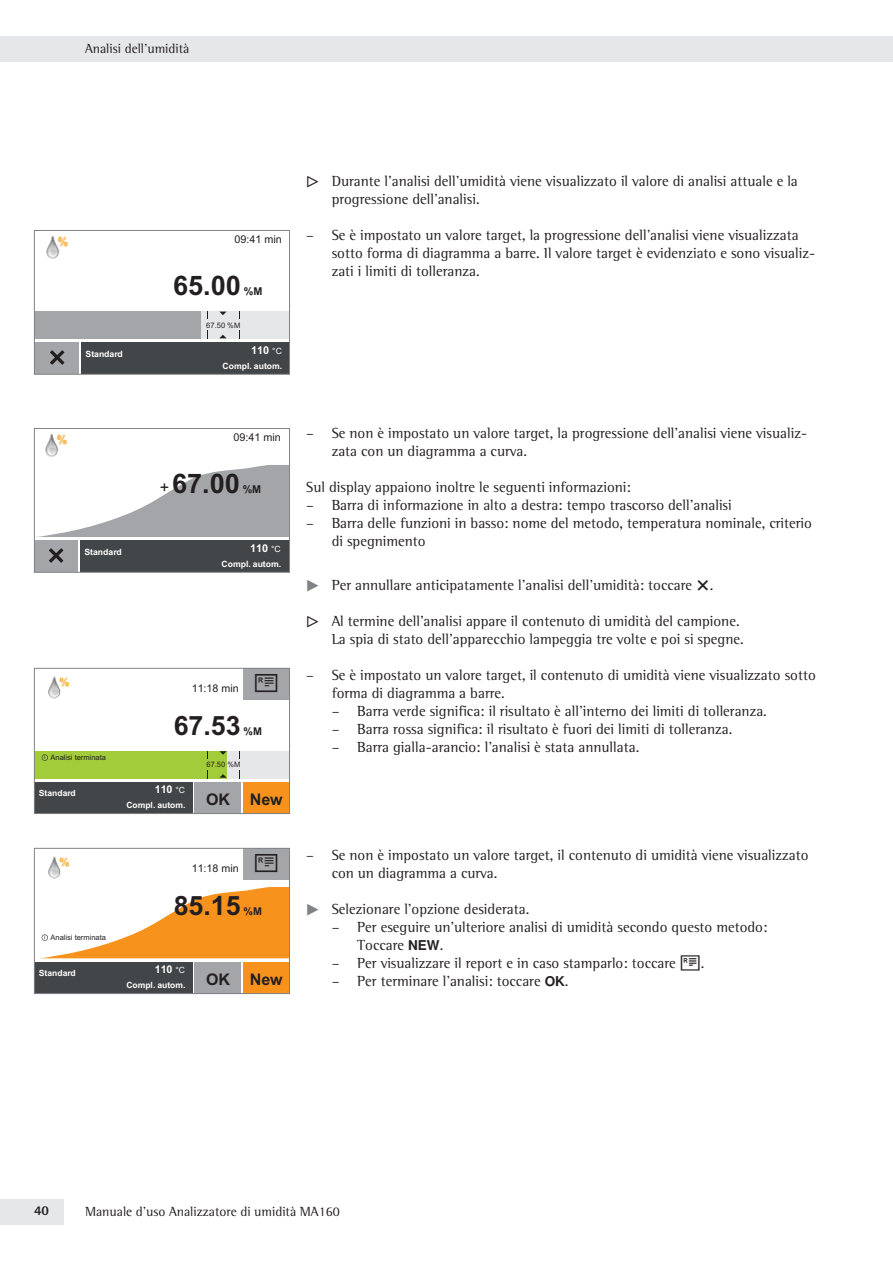
<style>
.page{position:relative;width:893px;height:1263px;background:#fff}
.page>*{position:absolute;margin:0;border:0;box-sizing:border-box;transform-origin:0 0}
.t1{font:700 27px "Arial";color:#231f20}
.t2{font:700 26.7px "Arial";color:#231f20}
.t3{font:21.3px "phoenix SQP";color:#231f20}
.t4{font:16.2px "Arial";color:#231f20}
.t5{font:700 16.05px "Arial";color:#231f20}
.t6{font:15px/18px "Sartorius Rotis Mail 2013";color:#231f20}
.t7{font:13.5px "Sartorius Rotis Mail 2013";color:#231f20}
.t8{font:800 13.5px "Sartorius Rotis Sans 2013";color:#231f20}
.t9{font:10.8px "Arial";color:#231f20}
.t10{font:700 10.8px "Arial";color:#fff}
.t11{font:700 10.8px "Arial";color:#231f20}
.t12{font:10.65px "Arial";color:#231f20}
.t13{font:700 10.65px "Arial";color:#fff}
.t14{font:700 10.65px "Arial";color:#231f20}
.t15{font:700 8.7px "Arial";color:#fff}
.t16{font:700 8.55px "Arial";color:#fff}
.t17{font:7.5px "Arial";color:#231f20}
.s1{font-weight:400;font-size:8.7px}
.s2{font-size:5.4px}
.s3{font-weight:400;font-size:8.55px}
.s4{font-family:"Pik 6"}
.s5{font-family:"Pik 6";color:#808285}
.s6{font-family:"phoenix SQP";font-size:21px}
.s7{font-family:"Free Sans";font-weight:700;font-size:13.5px}
.s8{font-family:"phoenix SQP";font-size:18px}
</style>
<div class="page">
<div style="left:0;top:36px;width:893px;height:26px;background:#e6e7e9"></div>
<div style="left:0;top:1199px;width:64px;height:26px;background:#e6e7e9"></div>
<div style="left:52px;top:312px;width:238px;height:27px;background:#e6e7e9"></div>
<div style="left:34px;top:312px;width:167px;height:27px;background:#a4a5a9"></div>
<div style="left:81px;top:342px;width:209px;height:32px;background:#434648"></div>
<div style="left:34px;top:342px;width:45px;height:32px;background:#a4a5a9"></div>
<svg style="left:50px;top:350px;width:14px;height:15px"></svg>
<svg style="left:207px;top:312px;width:1px;height:27px"></svg>
<svg style="left:239px;top:312px;width:1px;height:27px"></svg>
<div style="left:204px;top:320px;width:38px;height:10px;background:#e6e7e9"></div>
<svg style="left:219px;top:335px;width:7px;height:3px"></svg>
<svg style="left:220px;top:312px;width:6px;height:3px"></svg>
<img style="left:46px;top:235px;width:22px;height:24px">
<div style="left:34px;top:230px;width:256px;height:145px;border:1px solid #808285"></div>
<div style="left:80px;top:540px;width:209px;height:32px;background:#434648"></div>
<div style="left:34px;top:540px;width:44px;height:32px;background:#a4a5a9"></div>
<svg style="left:37px;top:465px;width:251px;height:72px"></svg>
<svg style="left:49px;top:548px;width:14px;height:15px"></svg>
<img style="left:45px;top:433px;width:22px;height:24px">
<div style="left:34px;top:428px;width:256px;height:145px;border:1px solid #808285"></div>
<div style="left:225px;top:751px;width:65px;height:27px;background:#e6e7e9"></div>
<div style="left:34px;top:751px;width:193px;height:27px;background:#a2cc39"></div>
<div style="left:34px;top:782px;width:159px;height:31px;background:#434648"></div>
<div style="left:243px;top:782px;width:47px;height:31px;background:#f7931d"></div>
<div style="left:194px;top:782px;width:47px;height:31px;background:#a4a5a9"></div>
<svg style="left:207px;top:751px;width:1px;height:27px"></svg>
<svg style="left:239px;top:751px;width:1px;height:27px"></svg>
<div style="left:243px;top:668px;width:47px;height:32px;background:#a4a5a9"></div>
<img style="left:48px;top:676px;width:22px;height:23px">
<div style="left:236px;top:759px;width:6px;height:10px;background:#e6e7e9"></div>
<div style="left:204px;top:759px;width:6px;height:10px;background:#a2cc39"></div>
<svg style="left:219px;top:774px;width:8px;height:4px"></svg>
<svg style="left:219px;top:751px;width:8px;height:4px"></svg>
<svg style="left:42px;top:754px;width:6px;height:7px"></svg>
<div style="left:34px;top:668px;width:256px;height:146px;border:1px solid #808285"></div>
<div style="left:34px;top:962px;width:159px;height:31px;background:#434648"></div>
<div style="left:243px;top:962px;width:47px;height:31px;background:#f7931d"></div>
<div style="left:194px;top:962px;width:47px;height:31px;background:#a4a5a9"></div>
<div style="left:243px;top:848px;width:47px;height:32px;background:#a4a5a9"></div>
<img style="left:48px;top:856px;width:22px;height:23px">
<svg style="left:41px;top:887px;width:247px;height:71px"></svg>
<div style="left:34px;top:848px;width:256px;height:146px;border:1px solid #808285"></div>
<p class="t7" style="left:85px;top:41px;width:106px">Analisi dell’umidità</p>
<p class="t9" style="left:234px;top:233px;width:49px">09:41 min</p>
<h1 class="t1" style="left:173px;top:270px;width:69px">65.00</h1>
<p class="t11" style="left:244px;top:285px;width:20px">%M</p>
<p class="t15" style="left:86px;top:349px;width:39px">Standard</p>
<p class="t15" style="left:85px;top:547px;width:39px">Standard</p>
<p class="t17" style="left:206px;top:321px;width:36px">67.50 %M</p>
<p class="t10" style="left:251px;top:344px;width:32px">110 <span class="s1">°C</span></p>
<p class="t15" style="left:223px;top:360px;width:61px">Compl. autom.</p>
<p class="t9" style="left:233px;top:431px;width:49px">09:41 min</p>
<h1 class="t1" style="left:172px;top:468px;width:69px">67.00</h1>
<p class="t11" style="left:243px;top:483px;width:20px">%M</p>
<p class="t4" style="left:160px;top:478px;width:11px">+</p>
<p class="t10" style="left:250px;top:542px;width:32px">110 <span class="s1">°C</span></p>
<p class="t15" style="left:222px;top:558px;width:61px">Compl. autom.</p>
<p class="t17" style="left:44px;top:753px;width:63px"><span class="s2">i</span> Analisi terminata</p>
<p class="t12" style="left:192px;top:682px;width:48px">11:18 min</p>
<h3 class="t3" style="left:254px;top:668px;width:26px">N</h3>
<h2 class="t2" style="left:174px;top:710px;width:68px">67.53</h2>
<p class="t14" style="left:244px;top:725px;width:20px">%M</p>
<p class="t17" style="left:207px;top:760px;width:35px">67.50 %M</p>
<p class="t16" style="left:39px;top:788px;width:38px">Standard</p>
<p class="t17" style="left:44px;top:933px;width:63px"><span class="s2">i</span> Analisi terminata</p>
<p class="t16" style="left:39px;top:968px;width:38px">Standard</p>
<p class="t13" style="left:155px;top:783px;width:32px">110 <span class="s3">°C</span></p>
<p class="t16" style="left:126px;top:799px;width:61px">Compl. autom.</p>
<p class="t5" style="left:206px;top:790px;width:78px">OK New</p>
<p class="t12" style="left:192px;top:862px;width:48px">11:18 min</p>
<h3 class="t3" style="left:254px;top:848px;width:26px">N</h3>
<h2 class="t2" style="left:174px;top:890px;width:68px">85.15</h2>
<p class="t14" style="left:244px;top:905px;width:20px">%M</p>
<p class="t13" style="left:155px;top:963px;width:32px">110 <span class="s3">°C</span></p>
<p class="t16" style="left:126px;top:979px;width:61px">Compl. autom.</p>
<p class="t5" style="left:206px;top:970px;width:78px">OK New</p>
<p class="t6" style="left:332px;top:172px;width:468px;text-indent:-26px"><span class="s4">y</span> Durante l’analisi dell’umidità viene visualizzato il valore di analisi attuale e la progressione dell’analisi.</p>
<p class="t6" style="left:332px;top:226px;width:485px;text-indent:-26px">– Se è impostato un valore target, la progressione dell’analisi viene visualizzata sotto forma di diagramma a barre. Il valore target è evidenziato e sono visualiz&shy;zati i limiti di tolleranza.</p>
<p class="t6" style="left:332px;top:424px;width:477px;text-indent:-26px">– Se non è impostato un valore target, la progressione dell’analisi viene visualiz&shy;zata con un diagramma a curva.</p>
<p class="t6" style="left:306px;top:478px;width:326px">Sul display appaiono inoltre le seguenti informazioni:</p>
<p class="t6" style="left:306px;top:496px;width:427px">– Barra di informazione in alto a destra: tempo trascorso dell’analisi</p>
<p class="t6" style="left:332px;top:514px;width:482px;text-indent:-26px">– Barra delle funzioni in basso: nome del metodo, temperatura nominale, criterio di spegnimento</p>
<p class="t6" style="left:306px;top:575px;width:407px"><span class="s5">t</span> Per annullare anticipatamente l’analisi dell’umidità: toccare <span class="s6">&lt;</span>.</p>
<p class="t6" style="left:306px;top:611px;width:437px;text-align:right"><span class="s4">y</span> Al termine dell’analisi appare il contenuto di umidità del campione.<br>La spia di stato dell’apparecchio lampeggia tre volte e poi si spegne.</p>
<p class="t6" style="left:332px;top:665px;width:486px;text-indent:-26px">– Se è impostato un valore target, il contenuto di umidità viene visualizzato sotto forma di diagramma a barre.</p>
<p class="t6" style="left:332px;top:701px;width:435px">– Barra verde significa: il risultato è all’interno dei limiti di tolleranza.</p>
<p class="t6" style="left:332px;top:719px;width:401px">– Barra rossa significa: il risultato è fuori dei limiti di tolleranza.</p>
<p class="t6" style="left:332px;top:737px;width:307px">– Barra gialla-arancio: l’analisi è stata annullata.</p>
<p class="t6" style="left:332px;top:845px;width:478px;text-indent:-26px">– Se non è impostato un valore target, il contenuto di umidità viene visualizzato con un diagramma a curva.</p>
<p class="t6" style="left:306px;top:899px;width:223px"><span class="s5">t</span> Selezionare l’opzione desiderata.</p>
<p class="t6" style="left:357px;top:917px;width:412px;text-indent:-26px">– Per eseguire un’ulteriore analisi di umidità secondo questo metodo:<br>Toccare <span class="s7">NEW</span>.</p>
<p class="t6" style="left:332px;top:953px;width:373px">– Per visualizzare il report e in caso stamparlo: toccare <span class="s8">N</span>.</p>
<p class="t6" style="left:332px;top:971px;width:237px">– Per terminare l’analisi: toccare <span class="s7">OK</span>.</p>
<p class="t8" style="left:34px;top:1202px;width:17px">40</p>
<p class="t7" style="left:85px;top:1203px;width:256px">Manuale d’uso Analizzatore di umidità MA160</p>
</div>
